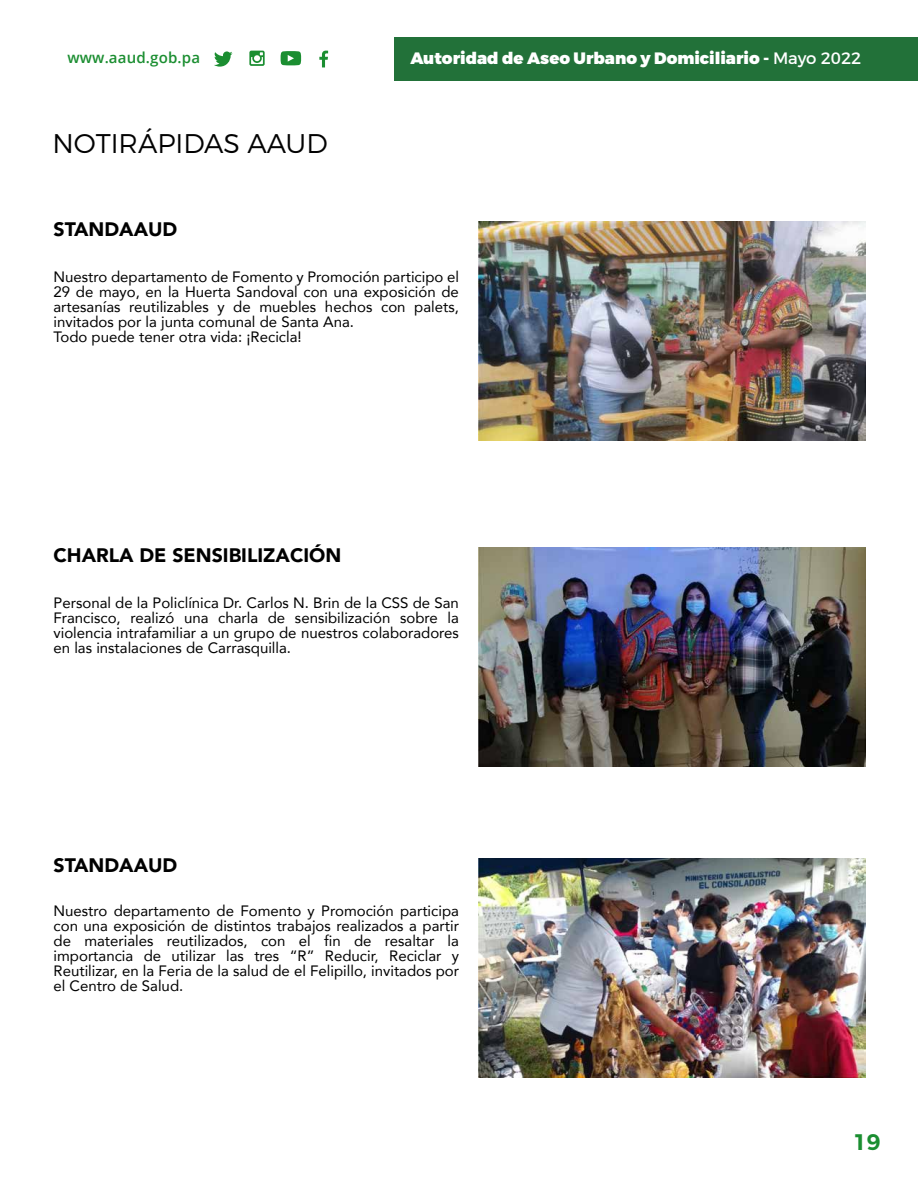
<style>
.page{position:relative;width:918px;height:1188px;background:#fff}
.page>*{position:absolute;margin:0;border:0;box-sizing:border-box;transform-origin:0 0}
.t1{font:300 27px "Montserrat";color:#020202}
.t2{font:600 22.5px "Montserrat";color:#1b8e31}
.t3{font:900 19.5px "Avenir";color:#000}
.t4{font:900 16.5px "Montserrat";color:#fff}
.t5{font:15px/15px "Avenir";color:#000;text-align:justify}
.t6{font:600 15px "Open Sans";letter-spacing:.01em;color:#1b8e31}
.s1{font-weight:400}
</style>
<div class="page">
<div style="left:394px;top:38px;width:524px;height:43px;background:#227139"></div>
<svg style="left:214px;top:51px;width:19px;height:16px"></svg>
<svg style="left:249px;top:51px;width:16px;height:15px"></svg>
<svg style="left:319px;top:51px;width:9px;height:16px"></svg>
<svg style="left:281px;top:51px;width:20px;height:14px"></svg>
<img style="left:478px;top:221px;width:388px;height:219px">
<img style="left:478px;top:548px;width:388px;height:219px">
<img style="left:478px;top:858px;width:388px;height:219px">
<p class="t6" style="left:67px;top:47px;width:134px">www.aaud.gob.pa</p>
<p class="t4" style="left:410px;top:48px;width:452px">Autoridad de Aseo Urbano y Domiciliario - <span class="s1">Mayo 2022</span></p>
<h1 class="t1" style="left:52px;top:127px;width:277px">NOTIRÁPIDAS AAUD</h1>
<h3 class="t3" style="left:54px;top:213px;width:125px">STANDAAUD</h3>
<p class="t5" style="left:54px;top:268px;width:407px;text-align:left">Nuestro departamento de Fomento y Promoción participo el 29 de mayo, en la Huerta Sandoval con una exposición de artesanías reutilizables y de muebles hechos con palets, invitados por la junta comunal de Santa Ana.<br>Todo puede tener otra vida: ¡Recicla!</p>
<h3 class="t3" style="left:54px;top:538px;width:289px">CHARLA DE SENSIBILIZACIÓN</h3>
<p class="t5" style="left:54px;top:595px;width:407px">Personal de la Policlínica Dr. Carlos N. Brin de la CSS de San Francisco, realizó una charla de sensibilización sobre la violencia intrafamiliar a un grupo de nuestros colaboradores en las instalaciones de Carrasquilla.</p>
<h3 class="t3" style="left:54px;top:849px;width:125px">STANDAAUD</h3>
<p class="t5" style="left:54px;top:903px;width:407px">Nuestro departamento de Fomento y Promoción participa con una exposición de distintos trabajos realizados a partir de materiales reutilizados, con el fin de resaltar la importancia de utilizar las tres “R” Reducir, Reciclar y Reutilizar, en la Feria de la salud de el Felipillo, invitados por el Centro de Salud.</p>
<h2 class="t2" style="left:853px;top:1128px;width:29px">19</h2>
</div>
